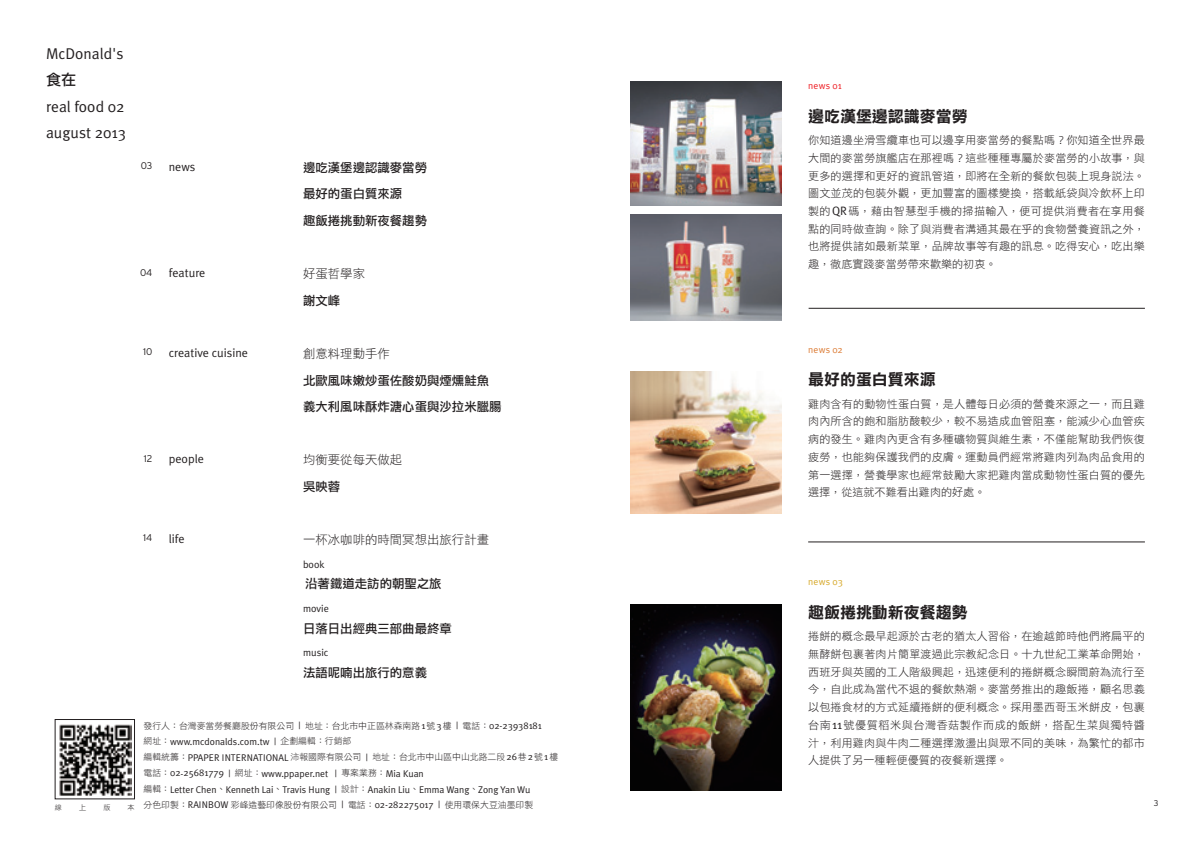
<style>
.page{position:relative;width:1191px;height:854px;background:#fff}
.page>*{position:absolute;margin:0;border:0;box-sizing:border-box;transform-origin:0 0}
.P3___20Q{font:16px "DF Li Hei Std W7";color:#231f20}
.t1{font:15.62px "Meta Plus Normal";color:#231f20}
.t2{font:15px "DF Li Hei Std W5";color:#231f20}
.t3{font:12.38px "DF Li Hei Std W5";color:#231f20}
.t4{font:12.38px "DF Li Hei Std W3";color:#231f20}
.t5{font:12.12px "Meta Plus Normal";color:#231f20}
.t6{font:11.12px/17.8px "DF Li Hei Std W3";letter-spacing:.015em;color:#231f20;text-align:justify}
.t7{font:10.25px "Meta Plus Normal";color:#231f20}
.t8{font:9.75px "Meta Plus Normal";color:#231f20}
.t9{font:300 9.75px "Interstate";color:#231f20}
.t10{font:9.75px "Meta Plus Normal";letter-spacing:.025em;color:#ee1d23}
.t11{font:9.75px "Meta Plus Normal";letter-spacing:.02em;color:#d6a828}
.t12{font:9.75px "Meta Plus Normal";letter-spacing:.02em;color:#dc7b34}
.t13{font:8.88px "DF Li Hei Std W3";color:#231f20}
.t14{font:300 8.25px "Interstate";color:#231f20}
.t15{font:7.12px "DF Li Hei Std W3";color:#231f20}
.s1{font-family:"Meta Plus Normal";font-size:9.75px}
.s2{font-family:"DF Li Hei Std W3";font-size:8.88px}
.s3{font-family:"Meta Plus Normal";font-size:12.12px}
</style>
<div class="page">
<img style="left:631px;top:81px;width:150px;height:125px">
<hr style="left:808px;top:308px;width:336px;height:1px;background:#231f20">
<hr style="left:808px;top:542px;width:336px;height:1px;background:#231f20">
<img style="left:631px;top:372px;width:150px;height:141px">
<img style="left:631px;top:604px;width:150px;height:186px">
<img style="left:59px;top:724px;width:72px;height:72px">
<div style="left:55px;top:719px;width:80px;height:80px;border:1px solid #231f20"></div>
<img style="left:631px;top:214px;width:150px;height:107px">
<p class="t1" style="left:46px;top:44px;width:79px">McDonald's</p>
<p class="t2" style="left:46px;top:71px;width:32px">食在</p>
<p class="t1" style="left:46px;top:97px;width:80px">real food 02</p>
<p class="t1" style="left:46px;top:124px;width:82px">august 2013</p>
<p class="t9" style="left:141px;top:160px;width:13px">03</p>
<p class="t5" style="left:169px;top:160px;width:28px">news</p>
<p class="t9" style="left:140px;top:267px;width:14px">04</p>
<p class="t5" style="left:169px;top:266px;width:38px">feature</p>
<p class="t9" style="left:143px;top:346px;width:11px">10</p>
<p class="t5" style="left:169px;top:346px;width:81px">creative cuisine</p>
<p class="t9" style="left:144px;top:453px;width:10px">12</p>
<p class="t5" style="left:169px;top:452px;width:37px">people</p>
<p class="t9" style="left:143px;top:532px;width:11px">14</p>
<p class="t5" style="left:169px;top:532px;width:17px">life</p>
<p class="t3" style="left:303px;top:161px;width:126px">邊吃漢堡邊認識麥當勞</p>
<p class="t3" style="left:303px;top:187px;width:101px">最好的蛋白質來源</p>
<p class="t3" style="left:303px;top:214px;width:126px">趣飯捲挑動新夜餐趨勢</p>
<p class="t4" style="left:303px;top:267px;width:64px">好蛋哲學家</p>
<p class="t3" style="left:303px;top:294px;width:39px">謝文峰</p>
<p class="t4" style="left:303px;top:347px;width:88px">創意料理動手作</p>
<p class="t3" style="left:303px;top:373px;width:188px">北歐風味嫩炒蛋佐酸奶與煙燻鮭魚</p>
<p class="t3" style="left:303px;top:400px;width:200px">義大利風味酥炸溏心蛋與沙拉米臘腸</p>
<p class="t4" style="left:303px;top:453px;width:101px">均衡要從每天做起</p>
<p class="t3" style="left:303px;top:480px;width:39px">吳映蓉</p>
<p class="t4" style="left:303px;top:533px;width:188px">一杯冰咖啡的時間冥想出旅行計畫</p>
<p class="t3" style="left:305px;top:577px;width:138px">沿著鐵道走訪的朝聖之旅</p>
<p class="t3" style="left:303px;top:621px;width:150px">日落日出經典三部曲最終章</p>
<p class="t3" style="left:303px;top:666px;width:126px">法語呢喃出旅行的意義</p>
<p class="t7" style="left:303px;top:558px;width:23px">book</p>
<p class="t7" style="left:303px;top:603px;width:27px">movie</p>
<p class="t7" style="left:303px;top:647px;width:27px">music</p>
<p class="t15" style="left:55px;top:803px;width:9px">線</p>
<p class="t15" style="left:79px;top:803px;width:9px">上</p>
<p class="t15" style="left:103px;top:803px;width:9px">版</p>
<p class="t15" style="left:128px;top:803px;width:9px">本</p>
<p class="t13" style="left:144px;top:720px;width:400px">發行人：台灣麥當勞餐廳股份有限公司 <span class="s1">|</span> 地址：台北市中正區林森南路<span class="s1">1</span>號<span class="s1">3</span>樓 <span class="s1">|</span> 電話：<span class="s1">02-23938181</span></p>
<p class="t8" style="left:144px;top:736px;width:209px"><span class="s2">網址：</span>www.mcdonalds.com.tw | <span class="s2">企劃編輯：行銷部</span></p>
<p class="t13" style="left:144px;top:752px;width:416px">編輯統籌：<span class="s1">PPAPER INTERNATIONAL</span> 沛報國際有限公司 <span class="s1">|</span> 地址：台北市中山區中山北路二段<span class="s1">26</span>巷<span class="s1">2</span>號<span class="s1">1</span>樓</p>
<p class="t8" style="left:144px;top:767px;width:282px"><span class="s2">電話：</span>02-25681779 | <span class="s2">網址：</span>www.ppaper.net | <span class="s2">專案業務：</span>Mia Kuan</p>
<p class="t8" style="left:144px;top:783px;width:388px"><span class="s2">編輯：</span>Letter Chen<span class="s2">、</span>Kenneth Lai<span class="s2">、</span>Travis Hung | <span class="s2">設計：</span>Anakin Liu<span class="s2">、</span>Emma Wang<span class="s2">、</span>Zong Yan Wu</p>
<p class="t13" style="left:144px;top:800px;width:391px">分色印製：<span class="s1">RAINBOW</span> 彩峰造藝印像股份有限公司 <span class="s1">|</span> 電話：<span class="s1">02-282275017 |</span> 使用環保大豆油墨印製</p>
<p class="t10" style="left:808px;top:80px;width:35px">news 01</p>
<p class="P3___20Q" style="left:808px;top:107px;width:161px">邊吃漢堡邊認識麥當勞</p>
<p class="t6" style="left:808px;top:131px;width:338px">你知道邊坐滑雪纜車也可以邊享用麥當勞的餐點嗎？你知道全世界最大間的麥當勞旗艦店在那裡嗎？這些種種專屬於麥當勞的小故事，與更多的選擇和更好的資訊管道，即將在全新的餐飲包裝上現身說法。圖文並茂的包裝外觀，更加豐富的圖樣變換，搭載紙袋與冷飲杯上印製的<span class="s3">QR</span>碼，藉由智慧型手機的掃描輸入，便可提供消費者在享用餐點的同時做查詢。除了與消費者溝通其最在乎的食物營養資訊之外，也將提供諸如最新菜單，品牌故事等有趣的訊息。吃得安心，吃出樂趣，徹底實踐麥當勞帶來歡樂的初衷。</p>
<p class="t12" style="left:808px;top:344px;width:36px">news 02</p>
<p class="P3___20Q" style="left:808px;top:371px;width:129px">最好的蛋白質來源</p>
<p class="t6" style="left:808px;top:395px;width:338px">雞肉含有的動物性蛋白質，是人體每日必須的營養來源之一，而且雞肉內所含的飽和脂肪酸較少，較不易造成血管阻塞，能減少心血管疾病的發生。雞肉內更含有多種礦物質與維生素，不僅能幫助我們恢復疲勞，也能夠保護我們的皮膚。運動員們經常將雞肉列為肉品食用的第一選擇，營養學家也經常鼓勵大家把雞肉當成動物性蛋白質的優先選擇，從這就不難看出雞肉的好處。</p>
<p class="t11" style="left:808px;top:576px;width:36px">news 03</p>
<p class="P3___20Q" style="left:808px;top:603px;width:161px">趣飯捲挑動新夜餐趨勢</p>
<p class="t6" style="left:808px;top:627px;width:338px">捲餅的概念最早起源於古老的猶太人習俗，在逾越節時他們將扁平的無酵餅包裹著肉片簡單渡過此宗教紀念日。十九世紀工業革命開始，西班牙與英國的工人階級興起，迅速便利的捲餅概念瞬間蔚為流行至今，自此成為當代不退的餐飲熱潮。麥當勞推出的趣飯捲，顧名思義以包捲食材的方式延續捲餅的便利概念。採用墨西哥玉米餅皮，包裹台南<span class="s3">11</span>號優質稻米與台灣香菇製作而成的飯餅，搭配生菜與獨特醬汁，利用雞肉與牛肉二種選擇激盪出與眾不同的美味，為繁忙的都市人提供了另一種輕便優質的夜餐新選擇。</p>
<p class="t14" style="left:1153px;top:798px;width:6px">3</p>
</div>
